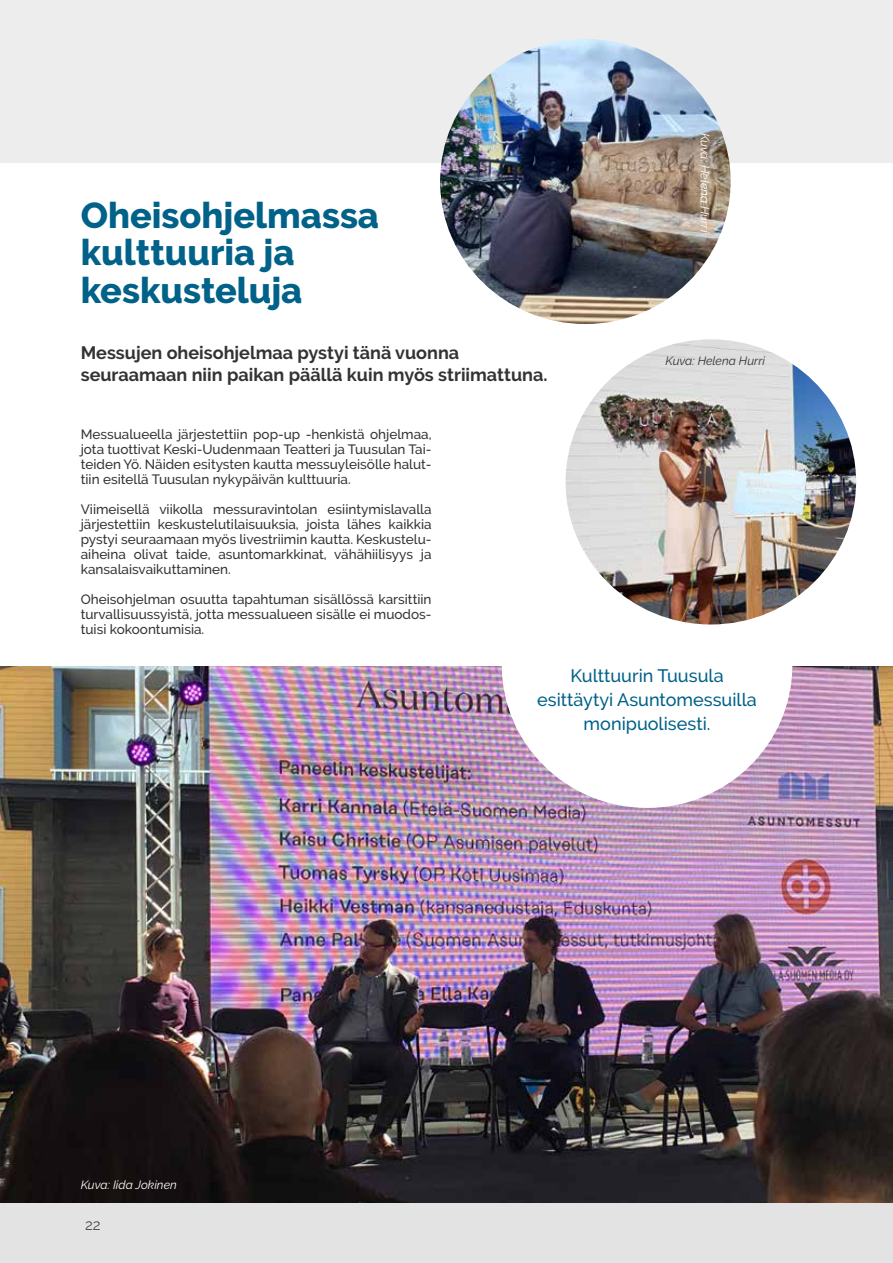
<style>
.page{position:relative;width:893px;height:1263px;background:#fff}
.page>*{position:absolute;margin:0;border:0;box-sizing:border-box;transform-origin:0 0}
.t1{font:800 36px/37.5px "Raleway";color:#006189}
.t2{font:700 18px/22.5px "Raleway";color:#333332}
.t3{font:500 18px/24px "Raleway";color:#006189;text-align:center}
.t4{font:15px "Raleway";color:#4a4a49}
.t5{font:500 13.5px/15px "Raleway";color:#333332;text-align:justify}
.t6{font:italic 12px "Raleway";color:#fff}
.t7{font:italic 12px "Raleway";color:#333332}
</style>
<div class="page">
<img style="left:0;top:666px;width:893px;height:537px">
<div style="left:0;top:1203px;width:893px;height:60px;background:#e3e3e3"></div>
<div style="left:0;top:0;width:893px;height:162px;background:#ededed"></div>
<img style="left:440px;top:39px;width:291px;height:285px">
<div style="left:502px;top:523px;width:290px;height:285px;background:#fff;border-radius:50%"></div>
<img style="left:566px;top:339px;width:290px;height:285px">
<h1 class="t1" style="left:81px;top:196px;width:300px">Oheisohjelmassa kulttuuria ja keskusteluja</h1>
<h2 class="t2" style="left:81px;top:341px;width:468px">Messujen oheisohjelmaa pystyi tänä vuonna seuraamaan niin paikan päällä kuin myös striimattuna.</h2>
<p class="t5" style="left:81px;top:427px;width:352px">Messualueella järjestettiin pop-up -henkistä ohjelmaa, jota tuottivat Keski-Uudenmaan Teatteri ja Tuusulan Tai&shy;teiden Yö. Näiden esitysten kautta messuyleisölle halut&shy;tiin esitellä Tuusulan nykypäivän kulttuuria.</p>
<p class="t5" style="left:81px;top:502px;width:352px">Viimeisellä viikolla messuravintolan esiintymislavalla järjestettiin keskustelutilaisuuksia, joista lähes kaikkia pystyi seuraamaan myös livestriimin kautta. Keskustelu&shy;aiheina olivat taide, asuntomarkkinat, vähähiilisyys ja kansalaisvaikuttaminen.</p>
<p class="t5" style="left:81px;top:592px;width:352px">Oheisohjelman osuutta tapahtuman sisällössä karsittiin turvallisuussyistä, jotta messualueen sisälle ei muodos&shy;tuisi kokoontumisia.</p>
<p class="t6" style="left:712px;top:133px;width:101px;rotate:90deg">Kuva: Helena Hurri</p>
<p class="t7" style="left:665px;top:354px;width:101px">Kuva: Helena Hurri</p>
<p class="t6" style="left:81px;top:1177px;width:97px">Kuva: Iida Jokinen</p>
<p class="t4" style="left:85px;top:1216px;width:17px">22</p>
<h2 class="t3" style="left:537px;top:664px;width:221px">Kulttuurin Tuusula esittäytyi Asuntomessuilla monipuolisesti.</h2>
</div>
